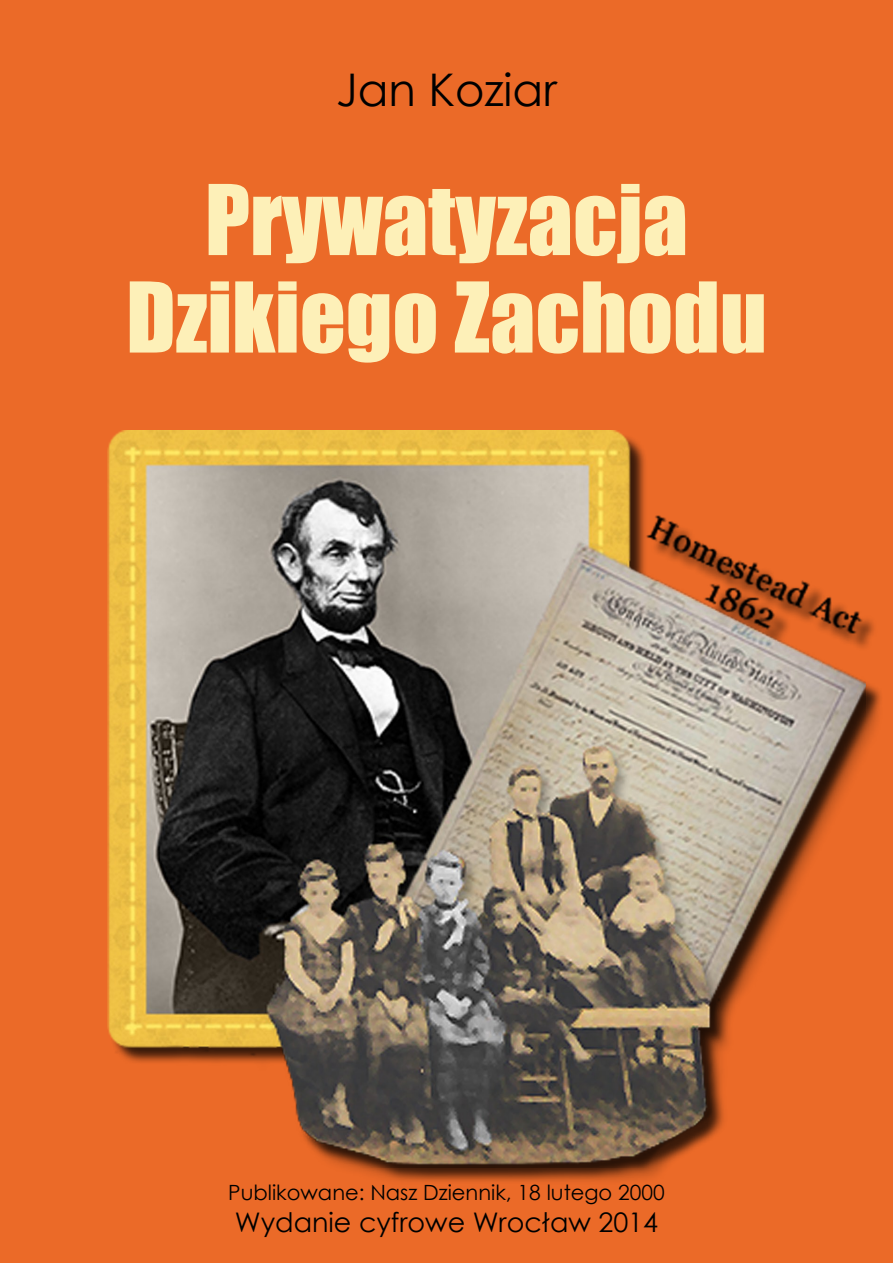
<style>
.page{position:relative;width:893px;height:1263px;background:#eb6a28}
.page>*{position:absolute;margin:0;border:0;box-sizing:border-box;transform-origin:0 0}
.t1{font:90px/97.5px "Impact";color:#fdf0b8;text-align:center}
.t2{font:45px "Century Gothic";color:#000}
.t3{font:27px "Century Gothic";color:#000}
.t4{font:21px "Century Gothic";color:#000}
</style>
<div class="page">
<div style="left:109px;top:433px;width:781px;height:759px;background:#000;opacity:.75"></div>
<img style="left:107px;top:431px;width:758px;height:737px">
<h2 class="t2" style="left:336px;top:58px;width:222px">Jan Koziar</h2>
<h1 class="t1" style="left:126px;top:169px;width:642px">Prywatyzacja<br>Dzikiego Zachodu</h1>
<p class="t4" style="left:228px;top:1178px;width:438px">Publikowane: Nasz Dziennik, 18 lutego 2000</p>
<p class="t3" style="left:235px;top:1204px;width:425px">Wydanie cyfrowe Wrocław 2014</p>
</div>
